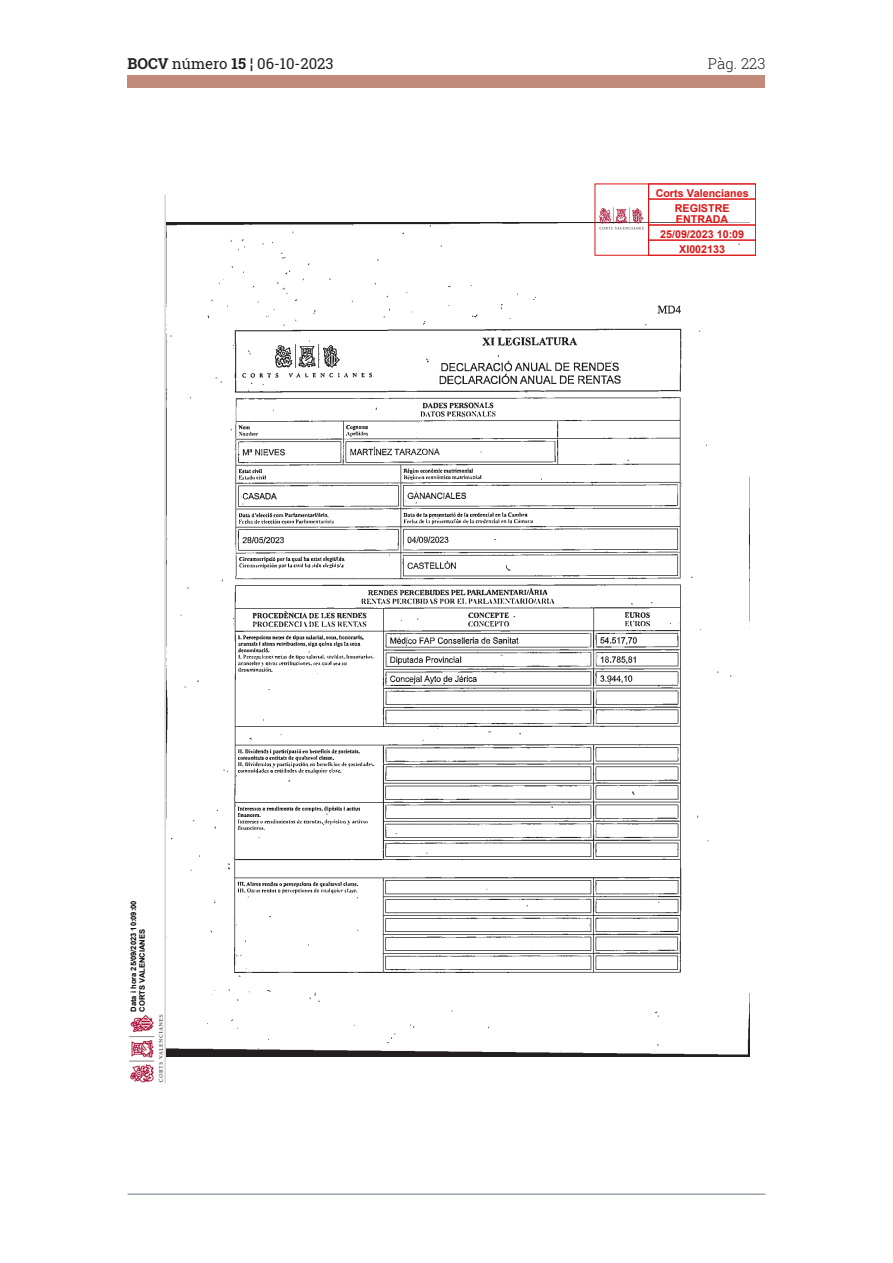
<style>
.page{position:relative;width:893px;height:1263px;background:#fff}
.page>*{position:absolute;margin:0;border:0;box-sizing:border-box;transform-origin:0 0}
.t1{font:15px "Roboto Slab";color:#231f20}
.t2{font:300 15px "Roboto Slab";color:#231f20}
.t3{font:700 10.8px/15.1px "Arial";color:#dc1414;text-align:center}
.t4{font:700 7.5px/8.6px "Arial";color:#000}
.s1{font-weight:700}
</style>
<div class="page">
<hr style="left:128px;top:1193px;width:637px;height:2px;background:#9da5ab">
<div style="left:128px;top:75px;width:637px;height:13px;background:#c28a7b"></div>
<img style="left:129px;top:1012px;width:39px;height:71px">
<hr style="left:165px;top:195px;width:1px;height:888px;background:#c0c0c0">
<img style="left:166px;top:223px;width:583px;height:833px">
<div style="left:648px;top:199px;width:108px;height:26px;border:1px solid #dc1414"></div>
<div style="left:648px;top:225px;width:108px;height:15px;border:1px solid #dc1414"></div>
<div style="left:648px;top:240px;width:108px;height:15px;border:1px solid #dc1414"></div>
<img style="left:598px;top:207px;width:48px;height:26px">
<h1 class="t1" style="left:128px;top:53px;width:208px"><span class="s1">BOCV</span> número <span class="s1">15</span> ¦ 06-10-2023</h1>
<h1 class="t2" style="left:708px;top:53px;width:59px">Pàg. 223</h1>
<p class="t4" style="left:129px;top:1012px;width:113px;rotate:-90deg">Data i hora 25/09/2023 10:09:00<br>CORTS VALENCIANES</p>
<p class="t3" style="left:656px;top:186px;width:94px">Corts Valencianes<br>REGISTRE</p>
<p class="t3" style="left:660px;top:212px;width:86px">ENTRADA<br>25/09/2023 10:09<br>XI002133</p>
</div>
